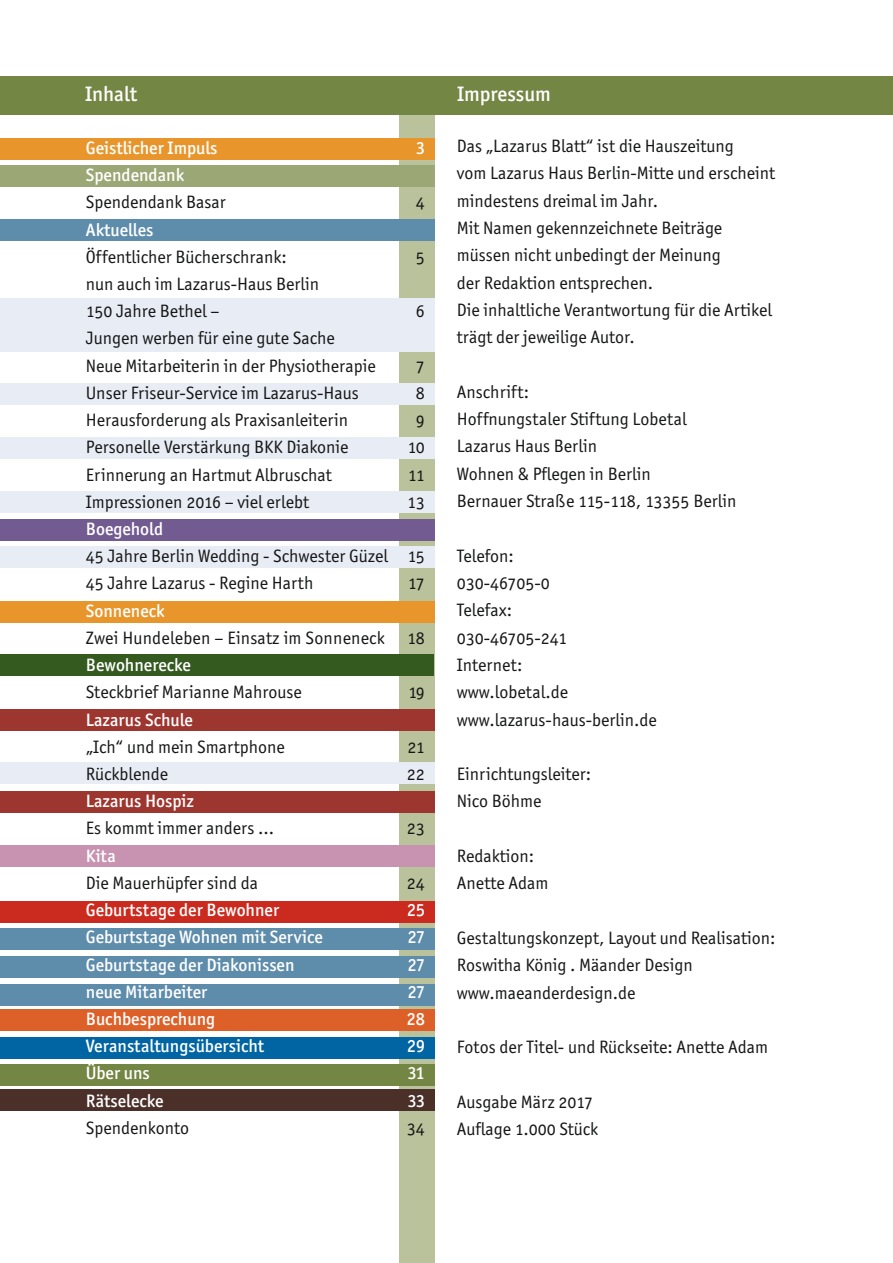
<style>
.page{position:relative;width:893px;height:1263px;background:#fff}
.page>*{position:absolute;margin:0;border:0;box-sizing:border-box;transform-origin:0 0}
.t1{font:500 21px "Officina Sans ITC";color:#fff}
.t2{font:18px/27.3px "Officina Sans ITC Boo OS";color:#151616}
.t3{font:500 18px "Officina Sans ITC";color:#fff}
</style>
<div class="page">
<div style="left:399px;top:115px;width:36px;height:1148px;background:#b9c29b"></div>
<div style="left:0;top:138px;width:435px;height:21px;background:#e8962c"></div>
<div style="left:0;top:601px;width:435px;height:21px;background:#e8962c"></div>
<div style="left:0;top:165px;width:435px;height:22px;background:#9ba775"></div>
<div style="left:0;top:220px;width:435px;height:21px;background:#5e8cab"></div>
<div style="left:0;top:298px;width:435px;height:53px;background:#e8ecf4"></div>
<div style="left:0;top:384px;width:435px;height:21px;background:#e8ecf4"></div>
<div style="left:0;top:437px;width:435px;height:22px;background:#e8ecf4"></div>
<div style="left:0;top:492px;width:435px;height:21px;background:#e8ecf4"></div>
<div style="left:0;top:547px;width:435px;height:21px;background:#e8ecf4"></div>
<div style="left:0;top:763px;width:435px;height:21px;background:#e8ecf4"></div>
<div style="left:0;top:520px;width:435px;height:21px;background:#725b90"></div>
<div style="left:0;top:1064px;width:435px;height:21px;background:#748644"></div>
<div style="left:0;top:929px;width:435px;height:21px;background:#5e8cab"></div>
<div style="left:0;top:956px;width:435px;height:21px;background:#5e8cab"></div>
<div style="left:0;top:984px;width:435px;height:21px;background:#5e8cab"></div>
<div style="left:0;top:654px;width:434px;height:21px;background:#345a20"></div>
<div style="left:0;top:901px;width:435px;height:21px;background:#cb2b1e"></div>
<div style="left:0;top:1037px;width:435px;height:21px;background:#0065a2"></div>
<div style="left:0;top:1009px;width:435px;height:22px;background:#de6029"></div>
<div style="left:0;top:791px;width:435px;height:22px;background:#9e3630"></div>
<div style="left:0;top:845px;width:435px;height:21px;background:#c793b1"></div>
<div style="left:0;top:709px;width:435px;height:21px;background:#9e3630"></div>
<div style="left:0;top:1090px;width:435px;height:21px;background:#4b302a"></div>
<div style="left:0;top:77px;width:893px;height:38px;background:#748644"></div>
<p class="t1" style="left:85px;top:81px;width:54px">Inhalt</p>
<p class="t1" style="left:457px;top:81px;width:95px">Impressum</p>
<p class="t2" style="left:457px;top:132px;width:320px">Das „Lazarus Blatt“ ist die Hauszeitung<br>vom Lazarus Haus Berlin-Mitte und erscheint mindestens dreimal im Jahr.<br>Mit Namen gekennzeichnete Beiträge müssen nicht unbedingt der Meinung<br>der Redaktion entsprechen.<br>Die inhaltliche Verantwortung für die Artikel trägt der jeweilige Autor.</p>
<p class="t2" style="left:457px;top:378px;width:281px">Anschrift:<br>Hoffnungstaler Stiftung Lobetal<br>Lazarus Haus Berlin<br>Wohnen &amp; Pflegen in Berlin<br>Bernauer Straße 115-118, 13355 Berlin</p>
<p class="t2" style="left:457px;top:542px;width:201px">Telefon:<br>030-46705-0<br>Telefax:<br>030-46705-241<br>Internet:<br>www.lobetal.de www.lazarus-haus-berlin.de</p>
<p class="t3" style="left:86px;top:137px;width:133px">Geistlicher Impuls</p>
<p class="t3" style="left:416px;top:137px;width:11px">3</p>
<p class="t3" style="left:86px;top:164px;width:100px">Spendendank</p>
<p class="t2" style="left:86px;top:189px;width:142px">Spendendank Basar</p>
<p class="t2" style="left:416px;top:189px;width:10px">4</p>
<p class="t3" style="left:86px;top:219px;width:69px">Aktuelles</p>
<p class="t2" style="left:86px;top:243px;width:202px">Öffentlicher Bücherschrank:</p>
<p class="t2" style="left:416px;top:243px;width:10px">5</p>
<p class="t2" style="left:86px;top:270px;width:235px">nun auch im Lazarus-Haus Berlin<br>150 Jahre Bethel –</p>
<p class="t2" style="left:416px;top:297px;width:10px">6</p>
<p class="t2" style="left:86px;top:325px;width:291px">Jungen werben für eine gute Sache<br>Neue Mitarbeiterin in der Physiotherapie</p>
<p class="t2" style="left:416px;top:352px;width:10px">7</p>
<p class="t2" style="left:86px;top:379px;width:274px">Unser Friseur-Service im Lazarus-Haus</p>
<p class="t2" style="left:416px;top:379px;width:10px">8</p>
<p class="t2" style="left:86px;top:406px;width:264px">Herausforderung als Praxisanleiterin</p>
<p class="t2" style="left:416px;top:406px;width:10px">9</p>
<p class="t2" style="left:86px;top:434px;width:264px">Personelle Verstärkung BKK Diakonie</p>
<p class="t2" style="left:408px;top:434px;width:19px">10</p>
<p class="t2" style="left:86px;top:461px;width:248px">Erinnerung an Hartmut Albruschat</p>
<p class="t2" style="left:408px;top:461px;width:19px">11</p>
<p class="t2" style="left:86px;top:488px;width:225px">Impressionen 2016 – viel erlebt</p>
<p class="t2" style="left:407px;top:488px;width:19px">13</p>
<p class="t3" style="left:86px;top:518px;width:79px">Boegehold</p>
<p class="t2" style="left:86px;top:542px;width:340px">45 Jahre Berlin Wedding - Schwester Güzel 15<br>45 Jahre Lazarus - Regine Harth</p>
<p class="t2" style="left:408px;top:570px;width:19px">17</p>
<p class="t3" style="left:86px;top:600px;width:80px">Sonneneck</p>
<p class="t2" style="left:86px;top:624px;width:340px">Zwei Hundeleben – Einsatz im Sonneneck 18</p>
<p class="t3" style="left:86px;top:654px;width:107px">Bewohnerecke</p>
<p class="t2" style="left:86px;top:678px;width:217px">Steckbrief Marianne Mahrouse</p>
<p class="t2" style="left:408px;top:678px;width:18px">19</p>
<p class="t3" style="left:86px;top:709px;width:109px">Lazarus Schule</p>
<p class="t2" style="left:86px;top:733px;width:201px">„Ich“ und mein Smartphone</p>
<p class="t2" style="left:408px;top:733px;width:19px">21</p>
<p class="t2" style="left:86px;top:760px;width:84px">Rückblende</p>
<p class="t2" style="left:407px;top:760px;width:19px">22</p>
<p class="t3" style="left:86px;top:790px;width:110px">Lazarus Hospiz</p>
<p class="t2" style="left:86px;top:815px;width:190px">Es kommt immer anders ...</p>
<p class="t2" style="left:407px;top:815px;width:19px">23</p>
<p class="t3" style="left:86px;top:845px;width:32px">Kita</p>
<p class="t2" style="left:86px;top:869px;width:174px">Die Mauerhüpfer sind da</p>
<p class="t2" style="left:407px;top:869px;width:20px">24</p>
<p class="t3" style="left:86px;top:899px;width:195px">Geburtstage der Bewohner</p>
<p class="t3" style="left:407px;top:899px;width:20px">25</p>
<p class="t3" style="left:86px;top:927px;width:239px">Geburtstage Wohnen mit Service</p>
<p class="t3" style="left:407px;top:927px;width:19px">27</p>
<p class="t3" style="left:86px;top:954px;width:210px">Geburtstage der Diakonissen</p>
<p class="t3" style="left:407px;top:954px;width:19px">27</p>
<p class="t3" style="left:86px;top:981px;width:123px">neue Mitarbeiter</p>
<p class="t3" style="left:407px;top:981px;width:19px">27</p>
<p class="t3" style="left:86px;top:1008px;width:131px">Buchbesprechung</p>
<p class="t3" style="left:407px;top:1008px;width:20px">28</p>
<p class="t3" style="left:86px;top:1035px;width:180px">Veranstaltungsübersicht</p>
<p class="t3" style="left:407px;top:1035px;width:20px">29</p>
<p class="t3" style="left:86px;top:1063px;width:66px">Über uns</p>
<p class="t3" style="left:407px;top:1063px;width:19px">31</p>
<p class="t3" style="left:86px;top:1090px;width:79px">Rätselecke</p>
<p class="t3" style="left:407px;top:1090px;width:19px">33</p>
<p class="t2" style="left:86px;top:1114px;width:105px">Spendenkonto</p>
<p class="t2" style="left:407px;top:1114px;width:20px">34</p>
<p class="t2" style="left:457px;top:760px;width:136px">Einrichtungsleiter:<br>Nico Böhme</p>
<p class="t2" style="left:457px;top:842px;width:93px">Redaktion:<br>Anette Adam</p>
<p class="t2" style="left:457px;top:924px;width:320px">Gestaltungskonzept, Layout und Realisation:<br>Roswitha König . Mäander Design www.maeanderdesign.de</p>
<p class="t2" style="left:457px;top:1033px;width:313px">Fotos der Titel- und Rückseite: Anette Adam</p>
<p class="t2" style="left:457px;top:1088px;width:143px">Ausgabe März 2017<br>Auflage 1.000 Stück</p>
</div>
